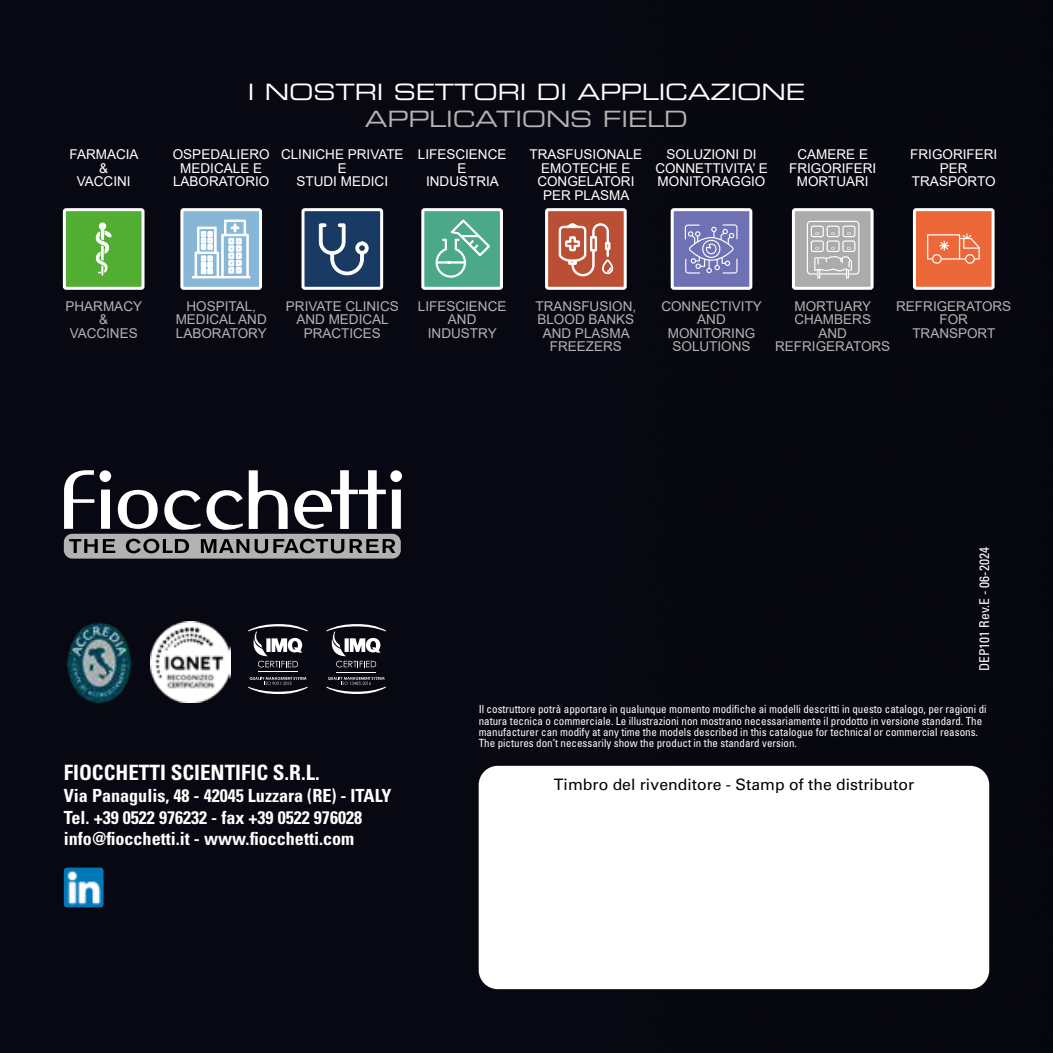
<style>
.page{position:relative;width:1053px;height:1053px;background:#fff}
.page>*{position:absolute;margin:0;border:0;box-sizing:border-box;transform-origin:0 0}
.t1{font:22.5px "Eurostile LT Std Ex 2";letter-spacing:-.01em;color:#fff}
.t2{font:22.5px "Eurostile LT Std Ex 2";letter-spacing:-.01em;color:#b3b2b2}
.t3{font:700 condensed 21.15px "Univers LT Std";color:#fff}
.t4{font:700 condensed 18px/21.8px "Univers LT Std";color:#fff}
.t5{font:15.75px "Univers LT Std";color:#000}
.t6{font:13.5px/13.5px "Arial";color:#b3b2b2;text-align:center}
.t7{font:13.5px/13.5px "Arial";color:#fff;text-align:center}
.t8{font:condensed 13.5px "Univers LT Std";color:#fff}
.t9{font:condensed 11.25px/11.2px "Univers LT Std";color:#fff}
</style>
<div class="page">
<div style="left:0;top:0;width:1052px;height:1052px;background:#070811"></div>
<div style="left:478px;top:765px;width:511px;height:224px;background:#fff;border-radius:19px"></div>
<div style="left:64px;top:210px;width:79px;height:78px;background:#52ae32;border-radius:2px"></div>
<div style="left:63px;top:208px;width:81px;height:82px;border:3px solid #fff;border-radius:2px"></div>
<svg style="left:96px;top:189px;width:15px;height:112px"></svg>
<div style="left:182px;top:210px;width:78px;height:78px;background:#88b6d6;border-radius:2px"></div>
<div style="left:180px;top:208px;width:82px;height:82px;border:3px solid #fff;border-radius:2px"></div>
<svg style="left:192px;top:220px;width:58px;height:58px"></svg>
<div style="left:303px;top:210px;width:78px;height:78px;background:#183a63;border-radius:2px"></div>
<div style="left:301px;top:208px;width:82px;height:82px;border:3px solid #fff;border-radius:2px"></div>
<svg style="left:319px;top:223px;width:49px;height:52px"></svg>
<div style="left:423px;top:210px;width:78px;height:78px;background:#4ba98a;border-radius:2px"></div>
<div style="left:421px;top:208px;width:82px;height:82px;border:3px solid #fff;border-radius:2px"></div>
<svg style="left:435px;top:219px;width:55px;height:58px"></svg>
<div style="left:546px;top:210px;width:79px;height:78px;background:#bb4f36;border-radius:2px"></div>
<div style="left:545px;top:208px;width:81px;height:82px;border:3px solid #fff;border-radius:2px"></div>
<svg style="left:558px;top:223px;width:55px;height:53px"></svg>
<div style="left:672px;top:210px;width:78px;height:78px;background:#6e71b3;border-radius:2px"></div>
<div style="left:670px;top:208px;width:82px;height:82px;border:3px solid #fff;border-radius:2px"></div>
<svg style="left:684px;top:224px;width:53px;height:49px"></svg>
<div style="left:793px;top:210px;width:79px;height:78px;background:#acabac;border-radius:2px"></div>
<div style="left:791px;top:208px;width:82px;height:82px;border:3px solid #fff;border-radius:2px"></div>
<svg style="left:806px;top:221px;width:53px;height:57px"></svg>
<div style="left:914px;top:210px;width:78px;height:78px;background:#ec6839;border-radius:2px"></div>
<div style="left:912px;top:208px;width:82px;height:82px;border:3px solid #fff;border-radius:2px"></div>
<svg style="left:927px;top:234px;width:52px;height:30px"></svg>
<svg style="left:64px;top:470px;width:47px;height:58px"></svg>
<svg style="left:118px;top:490px;width:40px;height:39px"></svg>
<svg style="left:164px;top:487px;width:79px;height:43px"></svg>
<svg style="left:249px;top:470px;width:38px;height:59px"></svg>
<svg style="left:294px;top:470px;width:108px;height:59px"></svg>
<div style="left:64px;top:533px;width:337px;height:25px;background:#b3b2b2;border-radius:9px"></div>
<svg style="left:69px;top:539px;width:46px;height:14px"></svg>
<svg style="left:126px;top:538px;width:63px;height:15px"></svg>
<svg style="left:201px;top:538px;width:194px;height:15px"></svg>
<img style="left:64px;top:619px;width:69px;height:86px">
<img style="left:150px;top:621px;width:81px;height:81px">
<svg style="left:248px;top:624px;width:59px;height:43px"></svg>
<svg style="left:248px;top:677px;width:59px;height:17px"></svg>
<svg style="left:326px;top:624px;width:60px;height:43px"></svg>
<svg style="left:326px;top:677px;width:60px;height:17px"></svg>
<img style="left:64px;top:867px;width:40px;height:40px">
<p class="t7" style="left:70px;top:148px;width:71px">FARMACIA &amp;<br>VACCINI</p>
<h1 class="t1" style="left:248px;top:76px;width:558px">I NOSTRI SETTORI DI APPLICAZIONE</h1>
<h1 class="t2" style="left:365px;top:103px;width:325px">APPLICATIONS FIELD</h1>
<p class="t7" style="left:173px;top:148px;width:98px">OSPEDALIERO<br>MEDICALE E<br>LABORATORIO</p>
<p class="t7" style="left:281px;top:148px;width:124px">CLINICHE PRIVATE<br>E<br>STUDI MEDICI</p>
<p class="t7" style="left:418px;top:148px;width:90px">LIFESCIENCE<br>E<br>INDUSTRIA</p>
<p class="t7" style="left:529px;top:148px;width:114px">TRASFUSIONALE<br>EMOTECHE E<br>CONGELATORI<br>PER PLASMA</p>
<p class="t7" style="left:655px;top:148px;width:114px">SOLUZIONI DI<br>CONNETTIVITA’ E<br>MONITORAGGIO</p>
<p class="t7" style="left:789px;top:148px;width:89px">CAMERE E<br>FRIGORIFERI<br>MORTUARI</p>
<p class="t7" style="left:910px;top:148px;width:89px">FRIGORIFERI<br>PER<br>TRASPORTO</p>
<p class="t6" style="left:66px;top:299px;width:78px">PHARMACY &amp;<br>VACCINES</p>
<p class="t6" style="left:176px;top:299px;width:93px">HOSPITAL,<br>MEDICAL AND<br>LABORATORY</p>
<p class="t6" style="left:286px;top:299px;width:114px">PRIVATE CLINICS<br>AND MEDICAL<br>PRACTICES</p>
<p class="t6" style="left:418px;top:299px;width:90px">LIFESCIENCE<br>AND<br>INDUSTRY</p>
<p class="t6" style="left:535px;top:299px;width:102px">TRANSFUSION,<br>BLOOD BANKS<br>AND PLASMA<br>FREEZERS</p>
<p class="t6" style="left:661px;top:299px;width:102px">CONNECTIVITY<br>AND<br>MONITORING<br>SOLUTIONS</p>
<p class="t6" style="left:896px;top:299px;width:117px">REFRIGERATORS<br>FOR<br>TRANSPORT</p>
<p class="t6" style="left:775px;top:299px;width:117px">MORTUARY<br>CHAMBERS<br>AND<br>REFRIGERATORS</p>
<h2 class="t3" style="left:64px;top:759px;width:257px">FIOCCHETTI SCIENTIFIC S.R.L.</h2>
<h3 class="t4" style="left:64px;top:784px;width:329px">Via Panagulis, 48 - 42045 Luzzara (RE) - ITALY<br>Tel. +39 0522 976232 - fax +39 0522 976028 info@fiocchetti.it - www.fiocchetti.com</h3>
<p class="t8" style="left:975px;top:671px;width:125px;rotate:-90deg">DEP101 Rev.E - 06-2024</p>
<p class="t9" style="left:478px;top:703px;width:509px">Il costruttore potrà apportare in qualunque momento modifiche ai modelli descritti in questo catalogo, per ragioni di natura tecnica o commerciale. Le illustrazioni non mostrano necessariamente il prodotto in versione standard. The manufacturer can modify at any time the models described in this catalogue for technical or commercial reasons.<br>The pictures don’t necessarily show the product in the standard version.</p>
<h3 class="t5" style="left:553px;top:775px;width:362px">Timbro del rivenditore - Stamp of the distributor</h3>
</div>
